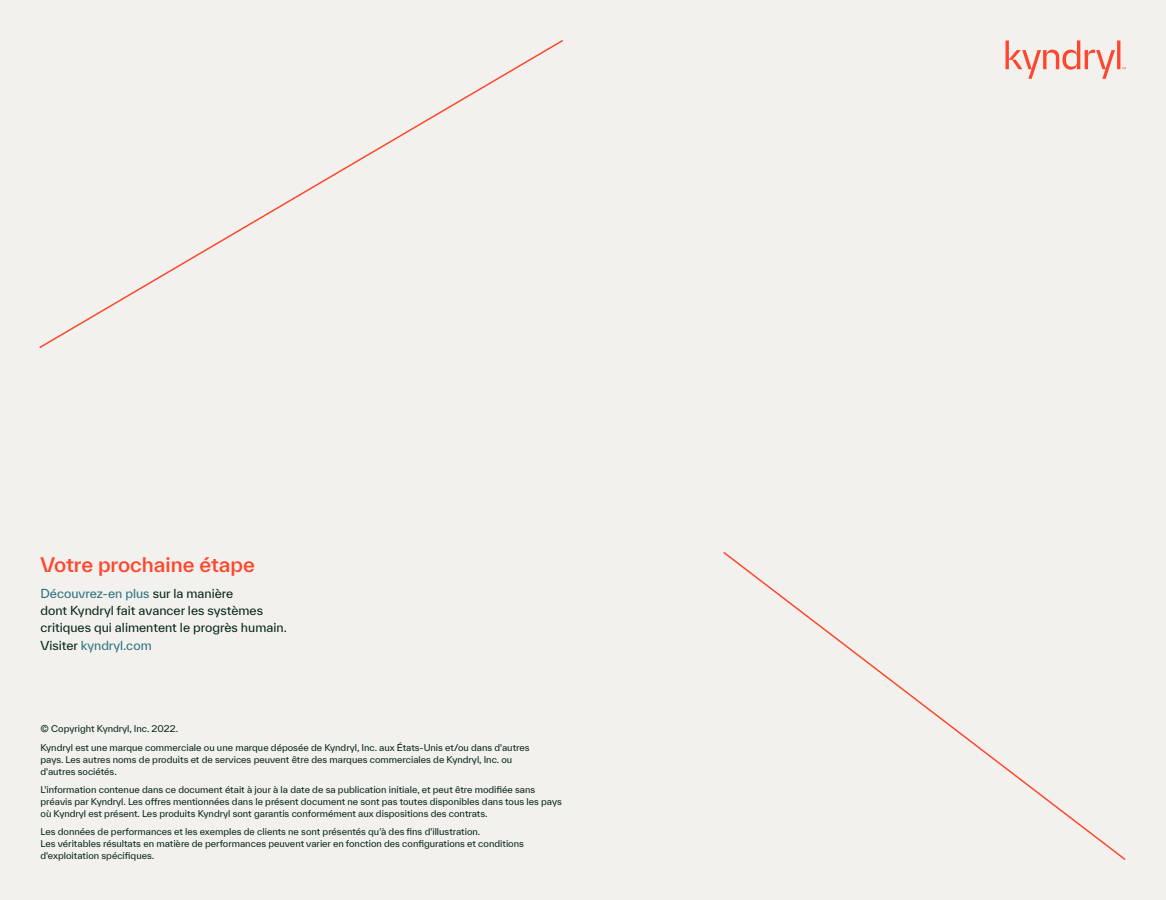
<style>
.page{position:relative;width:1166px;height:900px;background:#f2f1ee}
.page>*{position:absolute;margin:0;border:0;box-sizing:border-box;transform-origin:0 0}
.t1{font:500 19.5px "TWK Everett";color:#ff462d}
.t2{font:12px/17.2px "TWK Everett";color:#042315}
.t3{font:9px/12px "TWK Everett";color:#042315}
.s1{color:#29707a}
</style>
<div class="page">
<svg style="left:39px;top:40px;width:524px;height:309px"></svg>
<svg style="left:723px;top:552px;width:403px;height:308px"></svg>
<svg style="left:1005px;top:40px;width:120px;height:39px"></svg>
<h1 class="t1" style="left:40px;top:551px;width:216px">Votre prochaine étape</h1>
<h2 class="t2" style="left:40px;top:585px;width:248px"><span class="s1">Découvrez-en plus</span> sur la manière<br>dont Kyndryl fait avancer les systèmes critiques qui alimentent le progrès humain.<br>Visiter <span class="s1">kyndryl.com</span></h2>
<p class="t3" style="left:40px;top:720px;width:490px;line-height:18.5px">© Copyright Kyndryl, Inc. 2022.<br>Kyndryl est une marque commerciale ou une marque déposée de Kyndryl, Inc. aux États-Unis et/ou dans d'autres</p>
<p class="t3" style="left:40px;top:753px;width:473px">pays. Les autres noms de produits et de services peuvent être des marques commerciales de Kyndryl, Inc. ou d'autres sociétés.</p>
<p class="t3" style="left:40px;top:784px;width:523px">L'information contenue dans ce document était à jour à la date de sa publication initiale, et peut être modifiée sans préavis par Kyndryl. Les offres mentionnées dans le présent document ne sont pas toutes disponibles dans tous les pays où Kyndryl est présent. Les produits Kyndryl sont garantis conformément aux dispositions des contrats.</p>
<p class="t3" style="left:40px;top:826px;width:485px">Les données de performances et les exemples de clients ne sont présentés qu'à des fins d'illustration.<br>Les véritables résultats en matière de performances peuvent varier en fonction des configurations et conditions d'exploitation spécifiques.</p>
</div>
